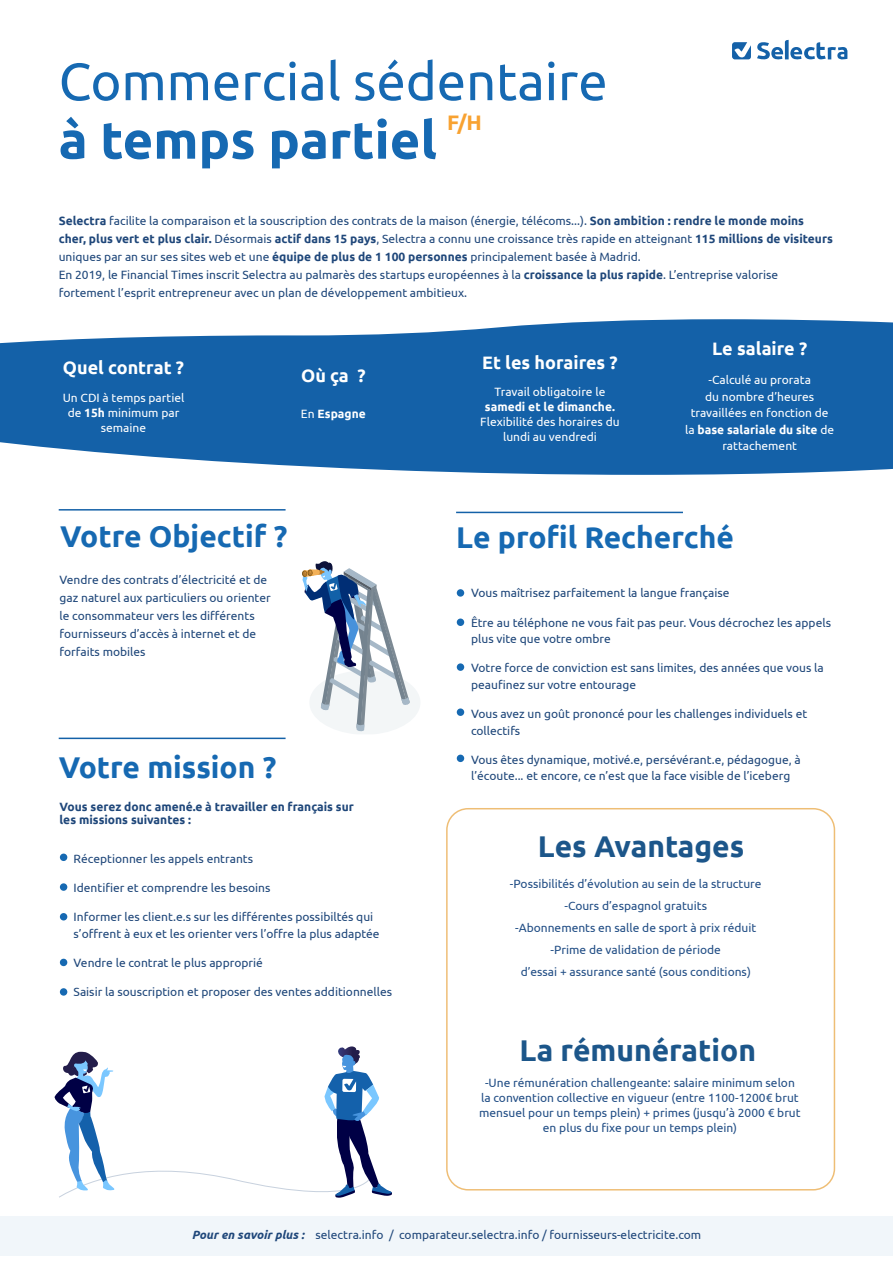
<style>
.page{position:relative;width:893px;height:1263px;background:#fff}
.page>*{position:absolute;margin:0;border:0;box-sizing:border-box;transform-origin:0 0}
.t1{font:52.5px "Ubuntu";color:#1669b2}
.t2{font:700 52.5px "Ubuntu";color:#1669b2}
.t3{font:700 30px "Ubuntu";color:#1669b2}
.t4{font:700 30px "Ubuntu";color:#1c568a}
.t5{font:700 21px "Ubuntu";color:#f8a231}
.t6{font:700 18px "Ubuntu";color:#fff}
.t7{font:12px/18px "Ubuntu";color:#1f477a}
.t8{font:12px/15px "Ubuntu";color:#234f86;text-align:center}
.t9{font:12px/15px "Ubuntu";color:#fff;text-align:center}
.t10{font:700 12px/13.5px "Ubuntu";color:#1f477a}
.t11{font:700 12px "Ubuntu";color:#fff}
.s1{font-weight:700}
.s2{font-weight:400}
.s3{font-weight:700;font-style:italic}
</style>
<div class="page">
<div style="left:0;top:1216px;width:893px;height:40px;background:#f1f6fa"></div>
<svg style="left:0;top:319px;width:893px;height:156px;background:#2f73b2"></svg>
<div style="left:60px;top:853px;width:7px;height:8px;background:#1669b2;border-radius:50%"></div>
<div style="left:60px;top:883px;width:7px;height:8px;background:#1669b2;border-radius:50%"></div>
<div style="left:60px;top:913px;width:7px;height:7px;background:#1669b2;border-radius:50%"></div>
<div style="left:60px;top:959px;width:7px;height:7px;background:#1669b2;border-radius:50%"></div>
<div style="left:60px;top:988px;width:7px;height:8px;background:#1669b2;border-radius:50%"></div>
<div style="left:457px;top:589px;width:7px;height:8px;background:#1669b2;border-radius:50%"></div>
<div style="left:457px;top:618px;width:7px;height:8px;background:#1669b2;border-radius:50%"></div>
<div style="left:457px;top:663px;width:7px;height:8px;background:#1669b2;border-radius:50%"></div>
<div style="left:457px;top:708px;width:7px;height:8px;background:#1669b2;border-radius:50%"></div>
<div style="left:457px;top:755px;width:7px;height:7px;background:#1669b2;border-radius:50%"></div>
<svg style="left:54px;top:1046px;width:338px;height:152px"></svg>
<div style="left:446px;top:808px;width:389px;height:382px;border:2px solid #e9a643;border-radius:21px"></div>
<svg style="left:302px;top:561px;width:118px;height:173px"></svg>
<svg style="left:732px;top:42px;width:19px;height:17px"></svg>
<svg style="left:757px;top:40px;width:91px;height:20px"></svg>
<hr style="left:59px;top:509px;width:227px;height:2px;background:#1461a8">
<hr style="left:456px;top:512px;width:227px;height:1px;background:#1461a8">
<hr style="left:59px;top:738px;width:227px;height:1px;background:#1461a8">
<p class="t1" style="left:59px;top:50px;width:550px">Commercial sédentaire</p>
<p class="t2" style="left:59px;top:108px;width:380px">à temps partiel</p>
<p class="t5" style="left:447px;top:110px;width:37px">F/H</p>
<p class="t7" style="left:59px;top:211px;width:776px"><span class="s1">Selectra</span> facilite la comparaison et la souscription des contrats de la maison (énergie, télécoms...). <span class="s1">Son ambition : rendre le monde moins cher, plus vert et plus clair.</span> Désormais <span class="s1">actif dans 15 pays</span>, Selectra a connu une croissance très rapide en atteignant <span class="s1">115 millions de visiteurs </span>uniques par an sur ses sites web et une <span class="s1">équipe de plus de 1 100 personnes</span> principalement basée à Madrid.</p>
<p class="t7" style="left:59px;top:265px;width:721px">En 2019, le Financial Times inscrit Selectra au palmarès des startups européennes à la <span class="s1">croissance la plus rapide</span>. L’entreprise valorise fortement l’esprit entrepreneur avec un plan de développement ambitieux.</p>
<p class="t6" style="left:63px;top:357px;width:123px">Quel contrat ?</p>
<p class="t9" style="left:63px;top:390px;width:123px">Un CDI à temps partiel de <span class="s1">15h</span> minimum par semaine</p>
<p class="t6" style="left:301px;top:365px;width:66px">Où ça ?</p>
<p class="t11" style="left:301px;top:406px;width:66px"><span class="s2">En</span> Espagne</p>
<p class="t3" style="left:60px;top:518px;width:229px">Votre Objectif ?</p>
<p class="t7" style="left:60px;top:571px;width:213px">Vendre des contrats d’électricité et de gaz naturel aux particuliers ou orienter le consommateur vers les différents fournisseurs d’accès à internet et de forfaits mobiles</p>
<p class="t3" style="left:59px;top:749px;width:219px">Votre mission ?</p>
<p class="t10" style="left:60px;top:799px;width:296px">Vous serez donc amené.e à travailler en français sur les missions suivantes :</p>
<p class="t7" style="left:74px;top:849px;width:181px">Réceptionner les appels entrants</p>
<p class="t7" style="left:74px;top:878px;width:198px">Identifier et comprendre les besoins</p>
<p class="t7" style="left:74px;top:908px;width:307px;line-height:16.5px">Informer les client.e.s sur les différentes possibiltés qui s’offrent à eux et les orienter vers l’offre la plus adaptée</p>
<p class="t7" style="left:74px;top:953px;width:191px">Vendre le contrat le plus approprié</p>
<p class="t7" style="left:74px;top:983px;width:320px">Saisir la souscription et proposer des ventes additionnelles</p>
<p class="t6" style="left:482px;top:351px;width:137px">Et les horaires ?</p>
<p class="t9" style="left:480px;top:384px;width:141px">Travail obligatoire le <span class="s1">samedi et le dimanche.<br></span>Flexibilité des horaires du lundi au vendredi</p>
<p class="t6" style="left:712px;top:338px;width:97px">Le salaire ?</p>
<p class="t9" style="left:685px;top:371px;width:151px;line-height:16.5px">-Calculé au prorata<br>du nombre d’heures travaillées en fonction de la <span class="s1">base salariale du site</span> de rattachement</p>
<p class="t3" style="left:456px;top:519px;width:279px">Le profil Recherché</p>
<p class="t7" style="left:471px;top:584px;width:260px">Vous maîtrisez parfaitement la langue française</p>
<p class="t7" style="left:471px;top:614px;width:361px;line-height:16.5px">Être au téléphone ne vous fait pas peur. Vous décrochez les appels plus vite que votre ombre</p>
<p class="t7" style="left:471px;top:659px;width:354px;line-height:16.5px">Votre force de conviction est sans limites, des années que vous la peaufinez sur votre entourage</p>
<p class="t7" style="left:471px;top:705px;width:338px;line-height:16.5px">Vous avez un goût prononcé pour les challenges individuels et collectifs</p>
<p class="t7" style="left:471px;top:751px;width:331px;line-height:16.5px">Vous êtes dynamique, motivé.e, persévérant.e, pédagogue, à l’écoute... et encore, ce n’est que la face visible de l’iceberg</p>
<p class="t4" style="left:538px;top:828px;width:208px">Les Avantages</p>
<p class="t8" style="left:510px;top:876px;width:253px">-Possibilités d’évolution au sein de la structure</p>
<p class="t8" style="left:564px;top:898px;width:144px">-Cours d’espagnol gratuits</p>
<p class="t8" style="left:515px;top:920px;width:243px">-Abonnements en salle de sport à prix réduit</p>
<p class="t8" style="left:551px;top:942px;width:172px">-Prime de validation de période</p>
<p class="t8" style="left:521px;top:964px;width:232px">d’essai + assurance santé (sous conditions)</p>
<p class="t4" style="left:520px;top:1032px;width:238px">La rémunération</p>
<p class="t8" style="left:479px;top:1075px;width:323px">-Une rémunération challengeante: salaire minimum selon la convention collective en vigueur (entre 1100-1200€ brut mensuel pour un temps plein) + primes (jusqu’à 2000 € brut en plus du fixe pour un temps plein)</p>
<p class="t7" style="left:192px;top:1226px;width:511px"><span class="s3">Pour en savoir plus :</span> selectra.info / comparateur.selectra.info / fournisseurs-electricite.com</p>
</div>
